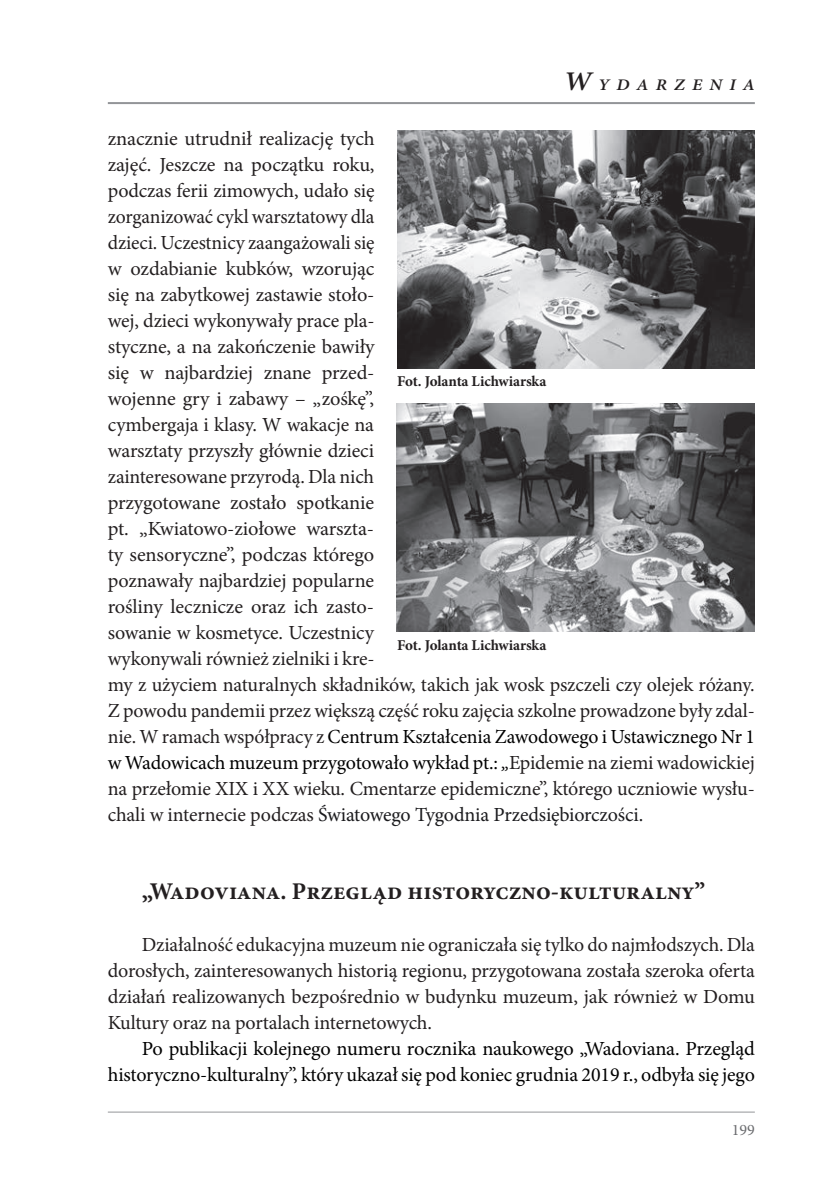
<style>
.page{position:relative;width:840px;height:1191px;background:#fff}
.page>*{position:absolute;margin:0;border:0;box-sizing:border-box;transform-origin:0 0}
.t1{font:700 24px "Minion Pro";color:#231f20}
.t2{font:20px/26px "Minion Pro";letter-spacing:-.01em;color:#231f20}
.t3{font:20px/26px "Minion Pro";letter-spacing:-.01em;color:#000;text-align:right}
.t4{font:italic 600 16.2px "Minion Pro";letter-spacing:.4em;color:#231f20;scale:1.11 1}
.t5{font:16px "Minion Pro";color:#6c6d70}
.t6{font:700 15px "Minion Pro";letter-spacing:-.025em;color:#231f20}
.s1{font-size:27px}
.s2{color:#000}
.s3{font-style:italic;color:#000}
.s4{color:#1b1b1e}
</style>
<div class="page">
<hr style="left:108px;top:1111px;width:646px;height:1px;background:#939598">
<hr style="left:108px;top:102px;width:646px;height:2px;background:#939598">
<img style="left:397px;top:130px;width:357px;height:239px">
<img style="left:396px;top:404px;width:358px;height:227px">
<p class="t4" style="left:563px;top:73px;width:174px"><span class="s1">W</span>YDARZENIA</p>
<p class="t2" style="left:108px;top:126px;width:648px">znacznie utrudnił realizację tych<br>zajęć. Jeszcze na początku roku,<br>podczas ferii zimowych, udało się<br>zorganizować cykl warsztatowy dla<br>dzieci. Uczestnicy zaangażowali się<br>w ozdabianie kubków, wzorując<br>się na zabytkowej zastawie stoło-<br>wej, dzieci wykonywały prace pla-<br>styczne, a na zakończenie bawiły<br>się w najbardziej znane przed-<br>wojenne gry i zabawy – „zośkę”,<br>cymbergaja i klasy. W wakacje na<br>warsztaty przyszły głównie dzieci<br>zainteresowane przyrodą. Dla nich<br>przygotowane zostało spotkanie<br>pt. „Kwiatowo-ziołowe warszta-<br>ty sensoryczne”, podczas którego<br>poznawały najbardziej popularne<br>rośliny lecznicze oraz ich zasto-<br>sowanie w kosmetyce. Uczestnicy<br>wykonywali również zielniki i kre-<br>my z użyciem naturalnych składników, takich jak wosk pszczeli czy olejek różany.<br>Z powodu pandemii przez większą część roku zajęcia szkolne prowadzone były zdal&shy;nie. W ramach współpracy z <span class="s2">Centrum Kształcenia Zawodowego i Ustawicznego Nr 1 w Wadowicach muzeum przygotowało wykład pt.:</span> <span class="s3">„</span>Epidemie na ziemi wadowickiej na przełomie XIX i XX wieku. Cmentarze epidemiczne”, którego uczniowie wysłu&shy;chali w internecie podczas <span class="s4">Światowego Tygodnia Przedsiębiorczości.</span></p>
<p class="t6" style="left:397px;top:371px;width:150px">Fot. Jolanta Lichwiarska</p>
<p class="t6" style="left:397px;top:635px;width:150px">Fot. Jolanta Lichwiarska</p>
<p class="t1" style="left:142px;top:874px;width:564px">„Wadoviana. Przegląd historyczno-kulturalny”</p>
<p class="t2" style="left:108px;top:932px;width:648px;text-align:justify;text-indent:34px">Działalność edukacyjna muzeum nie ograniczała się tylko do najmłodszych. Dla dorosłych, zainteresowanych historią regionu, przygotowana została szeroka oferta działań realizowanych bezpośrednio w budynku muzeum, jak również w Domu Kultury oraz na portalach internetowych.</p>
<p class="t3" style="left:108px;top:1036px;width:648px">Po publikacji kolejnego numeru rocznika naukowego „Wadoviana. Przegląd historyczno-kulturalny”, który ukazał się pod koniec grudnia 2019 r., odbyła się jego</p>
<p class="t5" style="left:731px;top:1118px;width:25px">199</p>
</div>
